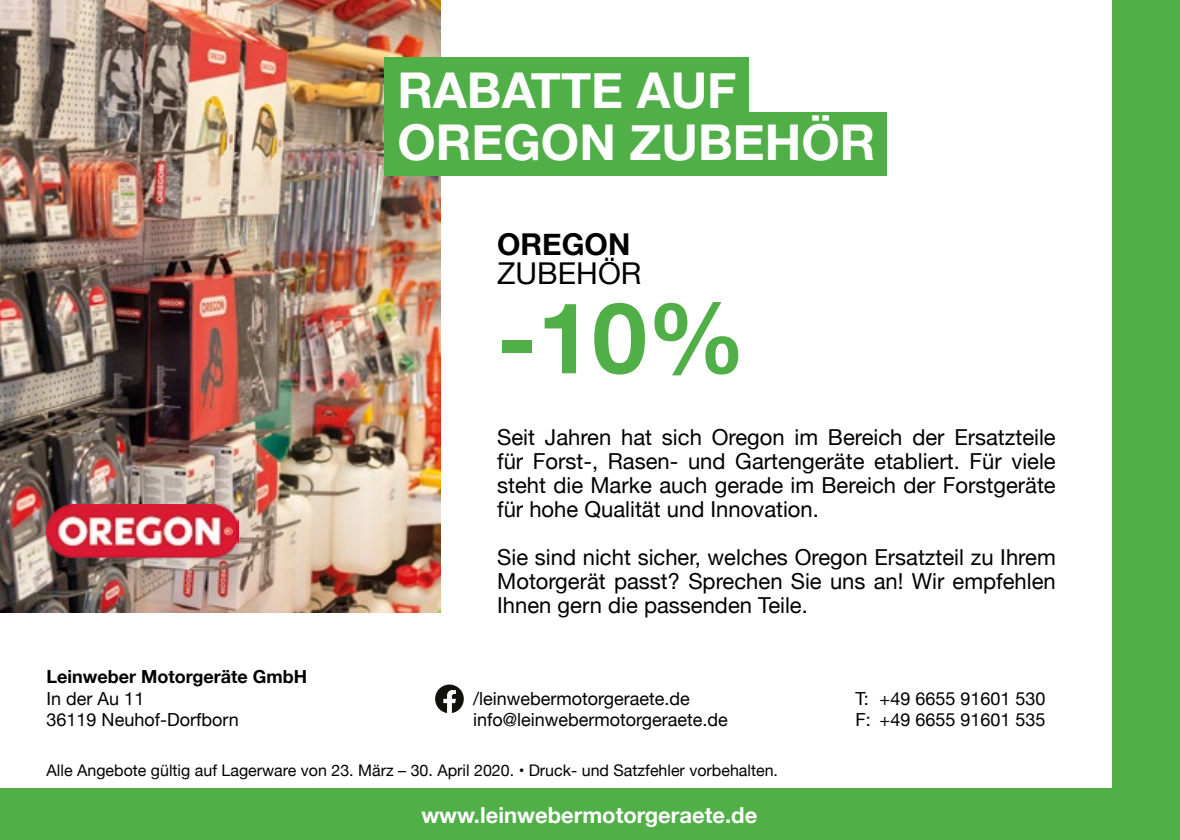
<style>
.page{position:relative;width:1180px;height:840px;background:#fff}
.page>*{position:absolute;margin:0;border:0;box-sizing:border-box;transform-origin:0 0}
.t1{font:700 98.6px "Helvetica Neue";color:#50af47}
.t2{font:700 49.4px/52px "Helvetica Neue";color:#fff}
.t3{font:30px "Helvetica Neue";color:#000}
.t4{font:700 30px "Helvetica Neue";color:#000}
.t5{font:22px/24px "Helvetica Neue";color:#000;text-align:justify}
.t6{font:700 22px "Helvetica Neue";color:#fff}
.t7{font:18px/21.6px "Helvetica Neue";color:#000}
.t8{font:700 18px "Helvetica Neue";color:#000}
.t9{font:16px "Helvetica Neue";color:#000}
</style>
<div class="page">
<div style="left:1112px;top:0;width:67px;height:839px;background:#50af47"></div>
<svg style="left:435px;top:684px;width:29px;height:28px"></svg>
<div style="left:0;top:788px;width:1179px;height:51px;background:#50af47"></div>
<img style="left:0;top:0;width:440px;height:612px">
<div style="left:384px;top:57px;width:364px;height:63px;background:#50af47"></div>
<div style="left:384px;top:112px;width:502px;height:63px;background:#50af47"></div>
<img style="left:47px;top:504px;width:192px;height:60px">
<h2 class="t2" style="left:397px;top:66px;width:479px">RABATTE AUF<br>OREGON ZUBEHÖR</h2>
<h3 class="t4" style="left:497px;top:221px;width:135px">OREGON</h3>
<h3 class="t3" style="left:497px;top:252px;width:146px">ZUBEHÖR</h3>
<h1 class="t1" style="left:497px;top:260px;width:250px">-10%</h1>
<p class="t5" style="left:497px;top:426px;width:560px">Seit Jahren hat sich Oregon im Bereich der Ersatzteile für Forst-, Rasen- und Gartengeräte etabliert. Für viele steht die Marke auch gerade im Bereich der Forstgeräte für hohe Qualität und Innovation.</p>
<p class="t5" style="left:497px;top:546px;width:560px">Sie sind nicht sicher, welches Oregon Ersatzteil zu Ihrem Motorgerät passt? Sprechen Sie uns an! Wir empfehlen Ihnen gern die passenden Teile.</p>
<p class="t8" style="left:47px;top:662px;width:262px">Leinweber Motorgeräte GmbH</p>
<p class="t7" style="left:47px;top:688px;width:194px">In der Au 11<br>36119 Neuhof-Dorfborn</p>
<p class="t7" style="left:473px;top:688px;width:256px">/leinwebermotorgeraete.de info@leinwebermotorgeraete.de</p>
<p class="t7" style="left:855px;top:688px;width:191px">T: +49 6655 91601 530<br>F: +49 6655 91601 535</p>
<p class="t9" style="left:47px;top:758px;width:733px">Alle Angebote gültig auf Lagerware von 23. März – 30. April 2020. • Druck- und Satzfehler vorbehalten.</p>
<p class="t6" style="left:421px;top:797px;width:337px">www.leinwebermotorgeraete.de</p>
</div>
